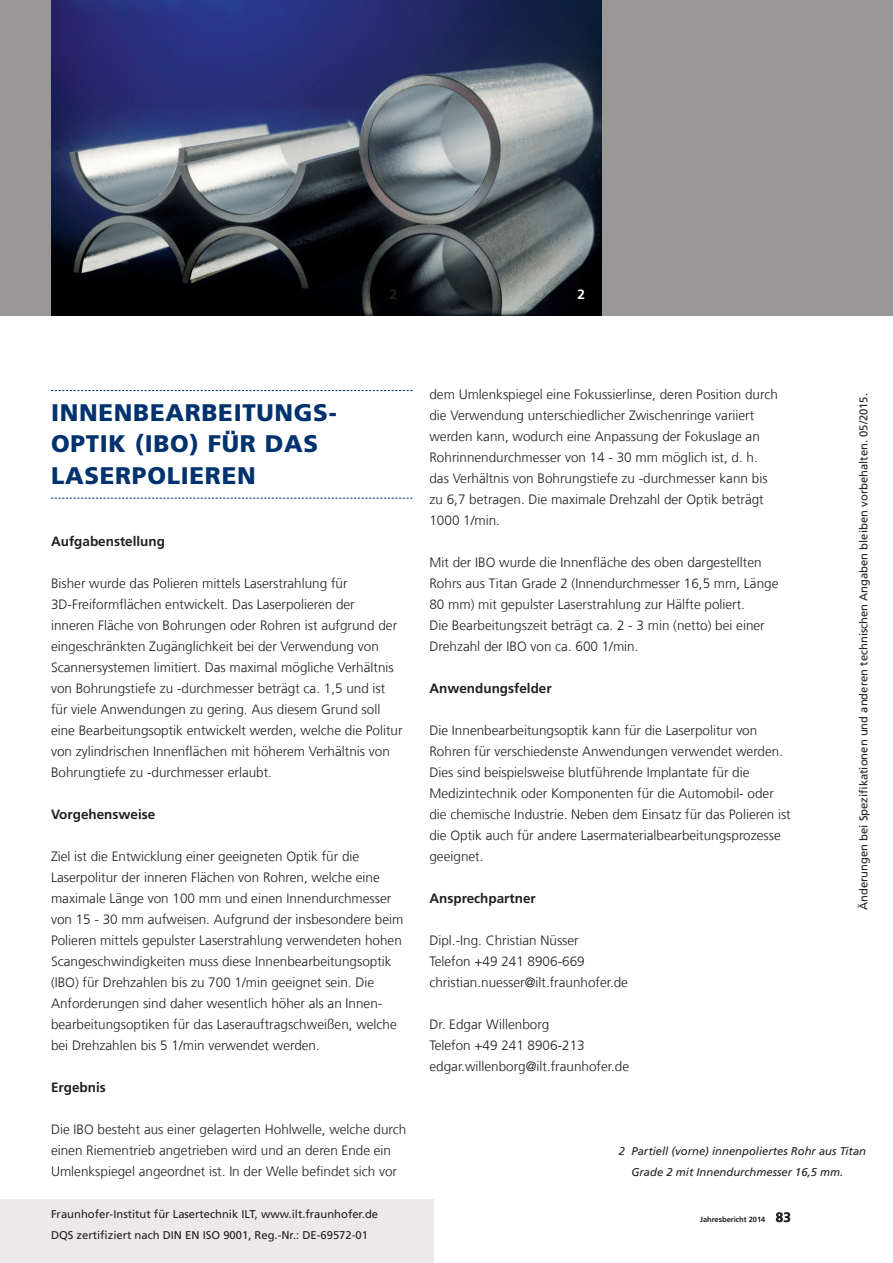
<style>
.page{position:relative;width:893px;height:1263px;background:#fff}
.page>*{position:absolute;margin:0;border:0;box-sizing:border-box;transform-origin:0 0}
.t1{font:900 24px/31.5px "Frutiger LT Com";letter-spacing:.03em;color:#00326d}
.t2{font:300 13.5px/21px "Frutiger LT Com";color:#231f20}
.t3{font:700 13.5px "Frutiger LT Com";color:#231f20}
.t4{font:700 13.5px "Frutiger LT Com";color:#fff}
.t5{font:11.25px/21px "Frutiger LT Com";color:#231f20}
.t6{font:italic 11.25px/21px "Frutiger LT Com";color:#231f20}
.t7{font:700 7.5px "Frutiger LT Com";color:#231f20}
.s1{font-size:13.5px}
</style>
<div class="page">
<div style="left:0;top:1199px;width:434px;height:64px;background:#ece9ea"></div>
<div style="left:0;top:0;width:893px;height:315px;background:#999798"></div>
<img style="left:51px;top:0;width:550px;height:315px">
<svg style="left:51px;top:390px;width:361px;height:1px"></svg>
<svg style="left:51px;top:498px;width:361px;height:1px"></svg>
<p class="t3" style="left:390px;top:286px;width:9px">2</p>
<p class="t4" style="left:578px;top:286px;width:9px">2</p>
<h1 class="t1" style="left:51px;top:397px;width:287px;text-indent:151px">BEITUNGS-<br>OPTIK (IBO) FÜR DAS<br>LASER</h1>
<h1 class="t1" style="left:51px;top:397px;width:117px">INNENBEAR</h1>
<h1 class="t1" style="left:132px;top:460px;width:74px">POLIERE</h1>
<h1 class="t1" style="left:237px;top:460px;width:20px">N</h1>
<p class="t3" style="left:51px;top:534px;width:116px">Aufgabenstellung</p>
<p class="t2" style="left:51px;top:573px;width:353px">Bisher wurde das Polieren mittels Laserstrahlung für 3D-Freiformflächen entwickelt. Das Laserpolieren der<br>inneren Fläche von Bohrungen oder Rohren ist aufgrund der eingeschränkten Zugänglichkeit bei der Verwendung von Scannersystemen limitiert. Das maximal mögliche Verhältnis von Bohrungstiefe zu -durchmesser beträgt ca. 1,5 und ist für viele Anwendungen zu gering. Aus diesem Grund soll eine Bearbeitungsoptik entwickelt werden, welche die Politur von zylindrischen Innenflächen mit höherem Verhältnis von Bohrungtiefe zu -durchmesser erlaubt.</p>
<p class="t3" style="left:51px;top:807px;width:106px">Vorgehensweise</p>
<p class="t2" style="left:51px;top:846px;width:354px">Ziel ist die Entwicklung einer geeigneten Optik für die Laserpolitur der inneren Flächen von Rohren, welche eine maximale Länge von 100 mm und einen Innendurchmesser von 15 - 30 mm aufweisen. Aufgrund der insbesondere beim Polieren mittels gepulster Laserstrahlung verwendeten hohen Scangeschwindigkeiten muss diese Innenbearbeitungsoptik (IBO) für Drehzahlen bis zu 700 1/min geeignet sein. Die Anforderungen sind daher wesentlich höher als an Innen&shy;bearbeitungsoptiken für das Laserauftragschweißen, welche bei Drehzahlen bis 5 1/min verwendet werden.</p>
<p class="t3" style="left:51px;top:1080px;width:56px">Ergebnis</p>
<p class="t2" style="left:51px;top:1119px;width:357px">Die IBO besteht aus einer gelagerten Hohlwelle, welche durch einen Riementrieb angetrieben wird und an deren Ende ein<br>Umlenkspiegel angeordnet ist. In der Welle befindet sich vor</p>
<p class="t5" style="left:51px;top:1204px;width:329px">Fraunhofer-Institut für Lasertechnik ILT, www.ilt.fraunhofer.de<br>DQS zertifiziert nach DIN EN ISO 9001, Reg.-Nr.: DE-69572-01</p>
<p class="t2" style="left:429px;top:384px;width:350px">dem Umlenkspiegel eine Fokussierlinse, deren Position durch die Verwendung unterschiedlicher Zwischenringe variiert werden kann, wodurch eine Anpassung der Fokuslage an Rohrinnendurchmesser von 14 - 30 mm möglich ist, d. h. das Verhältnis von Bohrungstiefe zu -durchmesser kann bis zu 6,7 betragen. Die maximale Drehzahl der Optik beträgt 1000 1/min.</p>
<p class="t2" style="left:429px;top:552px;width:350px">Mit der IBO wurde die Innenfläche des oben dargestellten Rohrs aus Titan Grade 2 (Innendurchmesser 16,5 mm, Länge 80 mm) mit gepulster Laserstrahlung zur Hälfte poliert.<br>Die Bearbeitungszeit beträgt ca. 2 - 3 min (netto) bei einer Drehzahl der IBO von ca. 600 1/min.</p>
<p class="t3" style="left:429px;top:680px;width:124px">Anwendungsfelder</p>
<p class="t2" style="left:429px;top:720px;width:363px">Die Innenbearbeitungsoptik kann für die Laserpolitur von Rohren für verschiedenste Anwendungen verwendet werden.<br>Dies sind beispielsweise blutführende Implantate für die Medizintechnik oder Komponenten für die Automobil- oder die chemische Industrie. Neben dem Einsatz für das Polieren ist die Optik auch für andere Lasermaterialbearbeitungsprozesse geeignet.</p>
<p class="t3" style="left:429px;top:890px;width:108px">Ansprechpartner</p>
<p class="t2" style="left:429px;top:930px;width:200px">Dipl.-Ing. Christian Nüsser<br>Telefon +49 241 8906-669 christian.nuesser@ilt.fraunhofer.de</p>
<p class="t2" style="left:429px;top:1014px;width:201px">Dr. Edgar Willenborg<br>Telefon +49 241 8906-213 edgar.willenborg@ilt.fraunhofer.de</p>
<p class="t5" style="left:853px;top:910px;width:518px;rotate:-90deg">Änderungen bei Spezifikationen und anderen technischen Angaben bleiben vorbehalten. 05/2015.</p>
<p class="t6" style="left:631px;top:1141px;width:236px;text-indent:-13px">2 Partiell (vorne) innenpoliertes Rohr aus Titan<br>Grade 2 mit Innendurchmesser 16,5 mm.</p>
<p class="t7" style="left:700px;top:1215px;width:92px">Jahresbericht 2014 <span class="s1">83</span></p>
</div>
